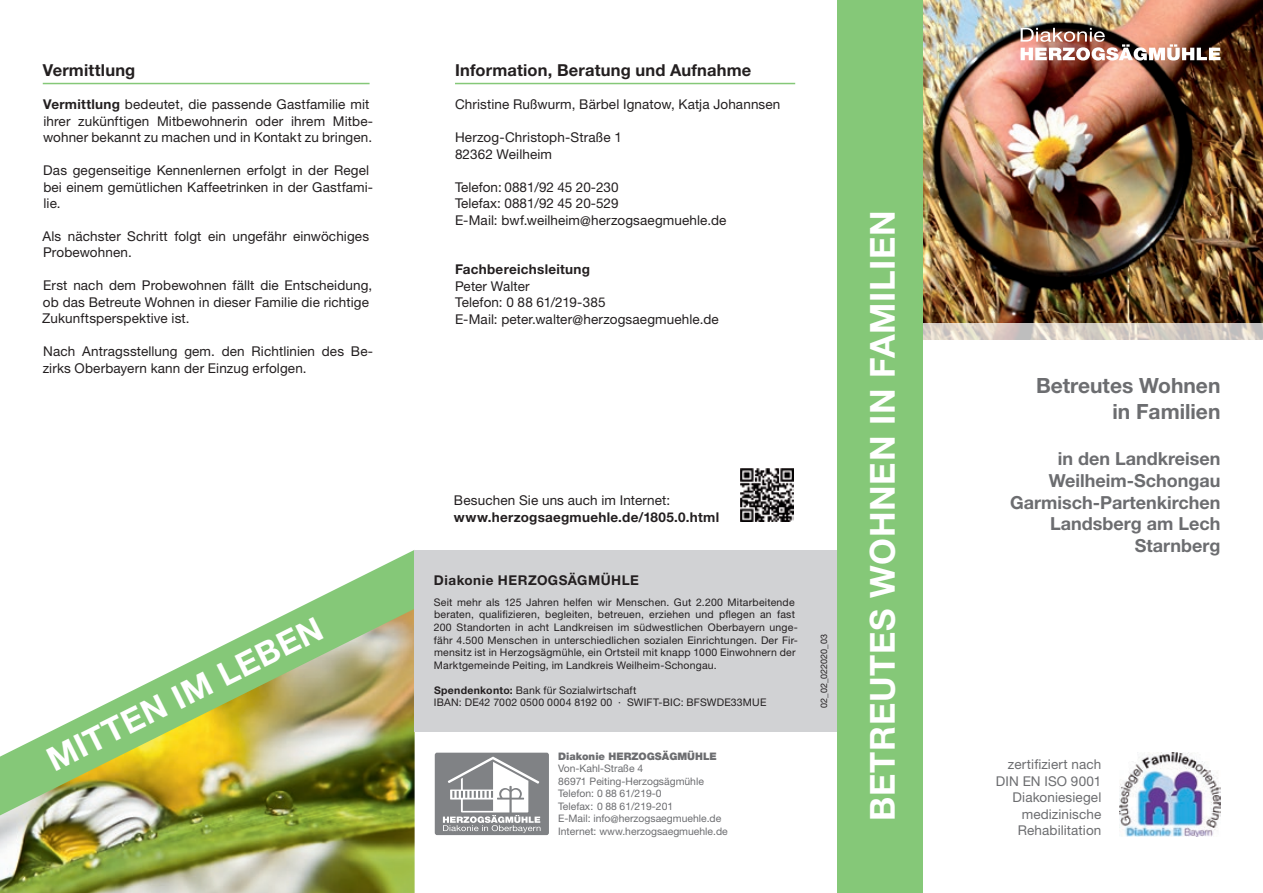
<style>
.page{position:relative;width:1263px;height:893px;background:#fff}
.page>*{position:absolute;margin:0;border:0;box-sizing:border-box;transform-origin:0 0}
.t1{font:700 34.5px "Helvetica Neue LT Std";letter-spacing:.02em;color:#fff}
.t2{font:700 33px "Helvetica Neue LT Std";color:#fff}
.t3{font:700 21px/25.2px "Helvetica Neue LT Std";color:#6c6d70;text-align:right}
.t4{font:700 18px/21.6px "Helvetica Neue LT Std";color:#6c6d70;text-align:right}
.t5{font:700 16.5px "Helvetica Neue LT Std";letter-spacing:.01em;color:#231f20}
.t6{font:13.5px/16.5px "Helvetica Neue LT Std";letter-spacing:.01em;color:#231f20}
.t7{font:700 13.5px "Helvetica Neue LT Std";letter-spacing:.02em;color:#231f20}
.t8{font:13.5px/16.5px "Helvetica Neue LT Std";letter-spacing:.01em;color:#6c6d70;text-align:right}
.t9{font:10.5px/12.6px "Helvetica Neue LT Std";letter-spacing:.02em;color:#231f20}
.t10{font:10.35px/12.5px "Helvetica Neue LT Std";color:#6c6d70}
.t11{font:900 10.35px "Helvetica Neue LT Std";color:#6c6d70}
.t12{font:9px "Helvetica Neue LT Std";color:#231f20}
.s1{font-weight:700}
</style>
<div class="page">
<img style="left:923px;top:0;width:340px;height:323px">
<img style="left:0;top:815px;width:415px;height:78px">
<img style="left:0;top:550px;width:415px;height:265px">
<img style="left:1119px;top:753px;width:101px;height:84px">
<img style="left:740px;top:469px;width:53px;height:53px">
<div style="left:415px;top:550px;width:430px;height:182px;background:#d1d2d4"></div>
<hr style="left:43px;top:83px;width:327px;height:1px;background:#85c878">
<hr style="left:455px;top:83px;width:340px;height:1px;background:#85c878">
<svg style="left:923px;top:323px;width:340px;height:17px"></svg>
<div style="left:838px;top:0;width:85px;height:893px;background:#85c878"></div>
<img style="left:1020px;top:28px;width:200px;height:33px">
<svg style="left:435px;top:753px;width:114px;height:82px"></svg>
<p class="t5" style="left:43px;top:60px;width:94px">Vermittlung</p>
<p class="t5" style="left:455px;top:60px;width:298px">Information, Beratung und Aufnahme</p>
<p class="t6" style="left:43px;top:96px;width:332px"><span class="s1">Vermittlung</span> bedeutet, die passende Gastfamilie mit ihrer zukünftigen Mitbewohnerin oder ihrem Mitbe&shy;wohner bekannt zu machen und in Kontakt zu bringen.</p>
<p class="t6" style="left:43px;top:162px;width:331px">Das gegenseitige Kennenlernen erfolgt in der Regel bei einem gemütlichen Kaffeetrinken in der Gastfami&shy;lie.</p>
<p class="t6" style="left:42px;top:228px;width:328px">Als nächster Schritt folgt ein ungefähr einwöchiges<br>Probewohnen.</p>
<p class="t6" style="left:42px;top:277px;width:331px">Erst nach dem Probewohnen fällt die Entscheidung, ob das Betreute Wohnen in dieser Familie die richtige<br>Zukunftsperspektive ist.</p>
<p class="t6" style="left:43px;top:343px;width:332px">Nach Antragsstellung gem. den Richtlinien des Be&shy;zirks Oberbayern kann der Einzug erfolgen.</p>
<p class="t6" style="left:455px;top:96px;width:327px">Christine Rußwurm, Bärbel Ignatow, Katja Johannsen</p>
<p class="t6" style="left:455px;top:129px;width:168px">Herzog-Christoph-Straße 1<br>82362 Weilheim</p>
<p class="t6" style="left:455px;top:178px;width:273px">Telefon: 0881/92 45 20-230<br>Telefax: 0881/92 45 20-529<br>E-Mail: bwf.weilheim@herzogsaegmuehle.de</p>
<p class="t7" style="left:455px;top:261px;width:136px">Fachbereichsleitung</p>
<p class="t6" style="left:455px;top:277px;width:265px">Peter Walter<br>Telefon: 0 88 61/219-385<br>E-Mail: peter.walter@herzogsaegmuehle.de</p>
<h2 class="t2" style="left:40px;top:744px;width:305px;rotate:-27deg">MITTEN IM LEBEN</h2>
<p class="t6" style="left:454px;top:492px;width:218px">Besuchen Sie uns auch im Internet:</p>
<p class="t7" style="left:454px;top:508px;width:267px">www.herzogsaegmuehle.de/1805.0.html</p>
<p class="t7" style="left:434px;top:572px;width:206px">Diakonie HERZOGSÄGMÜHLE</p>
<p class="t9" style="left:434px;top:596px;width:366px">Seit mehr als 125 Jahren helfen wir Menschen. Gut 2.200 Mitarbeitende beraten, qualifizieren, begleiten, betreuen, erziehen und pflegen an fast 200 Standorten in acht Landkreisen im südwestlichen Oberbayern unge&shy;fähr 4.500 Menschen in unterschiedlichen sozialen Einrichtungen. Der Fir&shy;mensitz ist in Herzogsägmühle, ein Ortsteil mit knapp 1000 Einwohnern der Marktgemeinde Peiting, im Landkreis Weilheim-Schongau.</p>
<p class="t9" style="left:434px;top:684px;width:334px"><span class="s1">Spendenkonto:</span> Bank für Sozialwirtschaft<br>IBAN: DE42 7002 0500 0004 8192 00 · SWIFT-BIC: BFSWDE33MUE</p>
<p class="t11" style="left:558px;top:750px;width:160px">Diakonie HERZOGSÄGMÜHLE</p>
<p class="t10" style="left:558px;top:762px;width:171px">Von-Kahl-Straße 4<br>86971 Peiting-Herzogsägmühle<br>Telefon: 0 88 61/219-0<br>Telefax: 0 88 61/219-201<br>E-Mail: info@herzogsaegmuehle.de<br>Internet: www.herzogsaegmuehle.de</p>
<p class="t12" style="left:818px;top:708px;width:75px;rotate:-90deg">02_02_022020_03</p>
<h1 class="t1" style="left:861px;top:821px;width:612px;rotate:-90deg">BETREUTES WOHNEN IN FAMILIEN</h1>
<h3 class="t3" style="left:1036px;top:373px;width:186px">Betreutes Wohnen in Familien</h3>
<h3 class="t4" style="left:1010px;top:448px;width:212px">in den Landkreisen<br>Weilheim-Schongau<br>Garmisch-Partenkirchen<br>Landsberg am Lech<br>Starnberg</h3>
<p class="t8" style="left:996px;top:756px;width:107px">zertifiziert nach<br>DIN EN ISO 9001<br>Diakoniesiegel medizinische<br>Rehabilitation</p>
</div>
